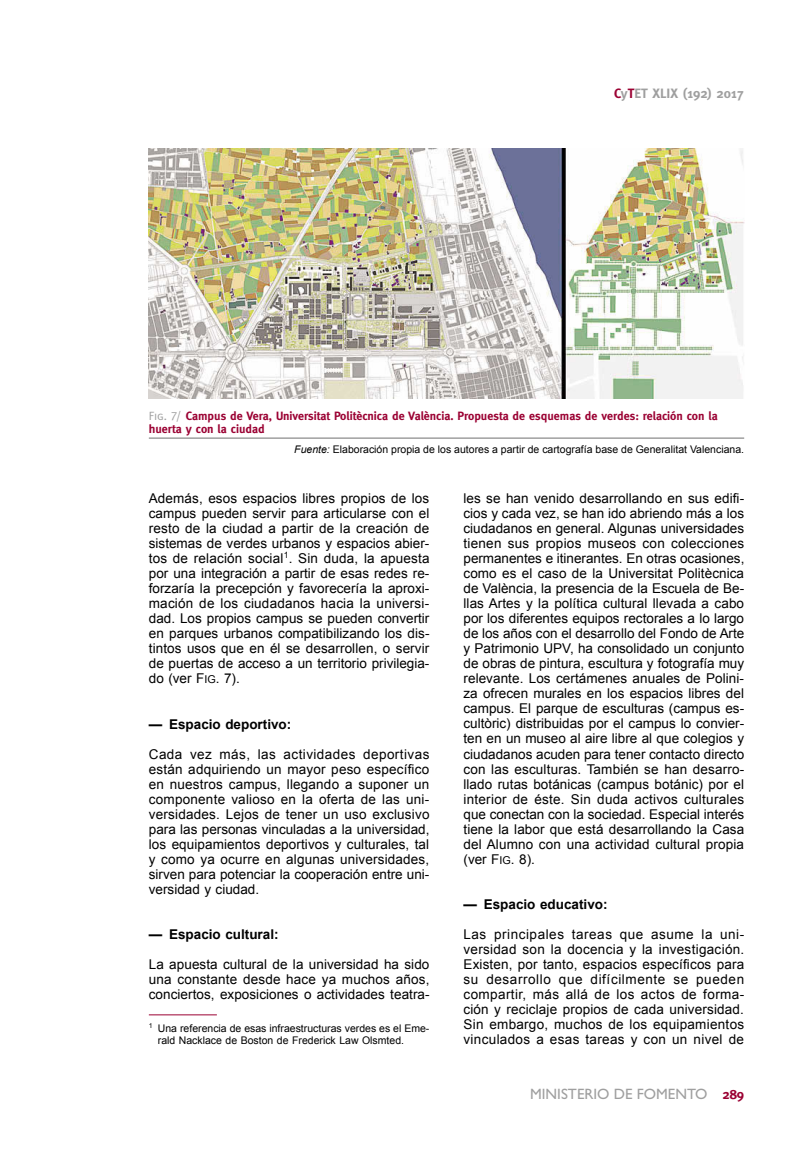
<style>
.page{position:relative;width:808px;height:1149px;background:#fff}
.page>*{position:absolute;margin:0;border:0;box-sizing:border-box;transform-origin:0 0}
.t1{font:15px "Gill Sans";color:#9f9f9f}
.t2{font:13.5px/15px "Arial";letter-spacing:.005em;color:#000;text-align:justify}
.t3{font:700 13.5px "Arial";color:#000}
.t4{font:700 13.5px "Meta";color:#9f9f9f}
.t5{font:700 12px/13.2px "Meta";color:#9b0233}
.t6{font:10.5px/12px "Arial";color:#000}
.s1{color:#9b0233}
.s2{font-family:"Meta Caps";font-weight:400;color:#9f9f9f}
.s3{font-style:italic}
.s4{font-size:10.8px}
.s5{font-family:"Meta";font-weight:700;font-size:13.5px;color:#9b0233}
</style>
<div class="page">
<hr style="left:149px;top:1014px;width:68px;height:1px;background:#9b0233">
<hr style="left:149px;top:437px;width:595px;height:2px;background:#9f9f9f">
<img style="left:149px;top:148px;width:595px;height:250px">
<p class="t4" style="left:614px;top:88px;width:132px"><span class="s1">C</span>y<span class="s1">T</span>ET XLIX (192) 2017</p>
<p class="t5" style="left:149px;top:410px;width:570px"><span class="s2">Fig. 7/</span> Campus de Vera, Universitat Politècnica de València. Propuesta de esquemas de verdes: relación con la huerta y con la ciudad</p>
<p class="t6" style="left:294px;top:443px;width:451px"><span class="s3">Fuente:</span> Elaboración propia de los autores a partir de cartografía base de Generalitat Valenciana.</p>
<p class="t2" style="left:149px;top:491px;width:282px">Además, esos espacios libres propios de los campus pueden servir para articularse con el resto de la ciudad a partir de la creación de sistemas de verdes urbanos y espacios abier&shy;tos de relación social<sup>1</sup>. Sin duda, la apuesta por una integración a partir de esas redes re&shy;forzaría la precepción y favorecería la aproxi&shy;mación de los ciudadanos hacia la universi&shy;dad. Los propios campus se pueden convertir en parques urbanos compatibilizando los dis&shy;tintos usos que en él se desarrollen, o servir de puertas de acceso a un territorio privilegia&shy;do (ver F<span class="s4">IG</span>. 7).</p>
<p class="t3" style="left:149px;top:716px;width:144px">— Espacio deportivo:</p>
<p class="t2" style="left:149px;top:746px;width:282px">Cada vez más, las actividades deportivas están adquiriendo un mayor peso específico en nuestros campus, llegando a suponer un componente valioso en la oferta de las uni&shy;versidades. Lejos de tener un uso exclusivo para las personas vinculadas a la universidad, los equipamientos deportivos y culturales, tal y como ya ocurre en algunas universidades, sirven para potenciar la cooperación entre uni&shy;versidad y ciudad.</p>
<p class="t3" style="left:149px;top:926px;width:131px">— Espacio cultural:</p>
<p class="t2" style="left:149px;top:956px;width:282px">La apuesta cultural de la universidad ha sido una constante desde hace ya muchos años, conciertos, exposiciones o actividades teatra-</p>
<p class="t6" style="left:158px;top:1022px;width:273px;text-indent:-9px"><sup>1</sup> Una referencia de esas infraestructuras verdes es el Eme&shy;rald Nacklace de Boston de Frederick Law Olsmted.</p>
<p class="t2" style="left:463px;top:491px;width:282px">les se han venido desarrollando en sus edifi&shy;cios y cada vez, se han ido abriendo más a los ciudadanos en general. Algunas universidades tienen sus propios museos con colecciones permanentes e itinerantes. En otras ocasiones, como es el caso de la Universitat Politècnica de València, la presencia de la Escuela de Be&shy;llas Artes y la política cultural llevada a cabo por los diferentes equipos rectorales a lo largo de los años con el desarrollo del Fondo de Arte y Patrimonio UPV, ha consolidado un conjunto de obras de pintura, escultura y fotografía muy relevante. Los certámenes anuales de Polini&shy;za ofrecen murales en los espacios libres del campus. El parque de esculturas (campus es&shy;cultòric) distribuidas por el campus lo convier&shy;ten en un museo al aire libre al que colegios y ciudadanos acuden para tener contacto directo con las esculturas. También se han desarro&shy;llado rutas botánicas (campus botánic) por el interior de éste. Sin duda activos culturales que conectan con la sociedad. Especial interés tiene la labor que está desarrollando la Casa del Alumno con una actividad cultural propia (ver F<span class="s4">IG</span>. 8).</p>
<p class="t3" style="left:463px;top:896px;width:146px">— Espacio educativo:</p>
<p class="t2" style="left:463px;top:926px;width:282px">Las principales tareas que asume la uni&shy;versidad son la docencia y la investigación.<br>Existen, por tanto, espacios específicos para su desarrollo que difícilmente se pueden compartir, más allá de los actos de forma&shy;ción y reciclaje propios de cada universidad.<br>Sin embargo, muchos de los equipamientos vinculados a esas tareas y con un nivel de</p>
<p class="t1" style="left:530px;top:1088px;width:216px">MINISTERIO DE FOMENTO <span class="s5">289</span></p>
</div>
